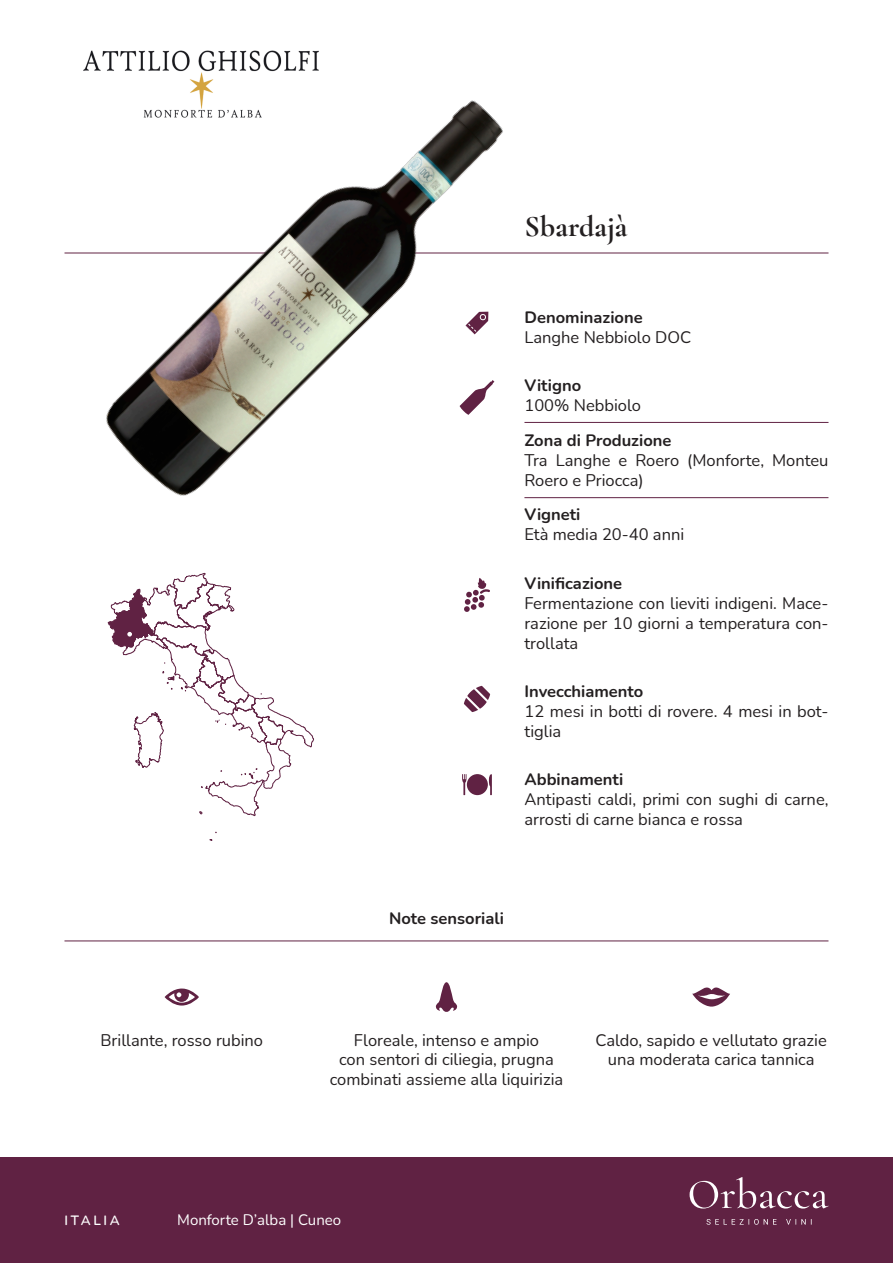
<style>
.page{position:relative;width:893px;height:1263px;background:#fff}
.page>*{position:absolute;margin:0;border:0;box-sizing:border-box;transform-origin:0 0}
.t1{font:700 30px "Cormorant Garamond";color:#231f20}
.t2{font:16.5px/19.8px "Nunito";color:#231f20}
.t3{font:700 16.5px "Nunito";color:#231f20}
.t4{font:15px "Nunito";color:#fff}
.t5{font:600 13.5px "Nunito";letter-spacing:.2em;color:#fff}
</style>
<div class="page">
<div style="left:0;top:1158px;width:893px;height:105px;background:#602243"></div>
<hr style="left:65px;top:253px;width:763px;height:1px;background:#602243">
<svg style="left:464px;top:578px;width:26px;height:34px"></svg>
<svg style="left:464px;top:686px;width:26px;height:26px"></svg>
<svg style="left:462px;top:774px;width:30px;height:21px"></svg>
<svg style="left:435px;top:982px;width:23px;height:30px"></svg>
<svg style="left:692px;top:987px;width:38px;height:20px"></svg>
<svg style="left:165px;top:988px;width:34px;height:17px"></svg>
<hr style="left:64px;top:941px;width:764px;height:1px;background:#602243">
<hr style="left:524px;top:422px;width:304px;height:1px;background:#602243">
<hr style="left:524px;top:497px;width:304px;height:1px;background:#602243">
<svg style="left:690px;top:1177px;width:138px;height:31px"></svg>
<svg style="left:706px;top:1219px;width:106px;height:6px"></svg>
<svg style="left:108px;top:573px;width:206px;height:243px"></svg>
<img style="left:64px;top:50px;width:552px;height:449px">
<p class="t1" style="left:524px;top:208px;width:105px">Sbardajà</p>
<p class="t3" style="left:524px;top:306px;width:120px">Denominazione</p>
<p class="t2" style="left:524px;top:327px;width:168px">Langhe Nebbiolo DOC</p>
<p class="t3" style="left:524px;top:374px;width:58px">Vitigno</p>
<p class="t2" style="left:524px;top:395px;width:118px">100% Nebbiolo</p>
<p class="t3" style="left:524px;top:428px;width:148px">Zona di Produzione</p>
<p class="t2" style="left:524px;top:449px;width:306px">Tra Langhe e Roero (Monforte, Monteu<br>Roero e Priocca)</p>
<p class="t3" style="left:524px;top:503px;width:58px">Vigneti</p>
<p class="t2" style="left:524px;top:524px;width:161px">Età media 20-40 anni</p>
<p class="t3" style="left:524px;top:572px;width:99px">Vinificazione</p>
<p class="t2" style="left:524px;top:593px;width:306px;text-align:justify">Fermentazione con lieviti indigeni. Mace&shy;razione per 10 giorni a temperatura con&shy;trollata</p>
<p class="t3" style="left:524px;top:680px;width:120px">Invecchiamento</p>
<p class="t2" style="left:524px;top:701px;width:306px">12 mesi in botti di rovere. 4 mesi in bot&shy;tiglia</p>
<p class="t3" style="left:524px;top:768px;width:100px">Abbinamenti</p>
<p class="t2" style="left:524px;top:789px;width:306px">Antipasti caldi, primi con sughi di carne, arrosti di carne bianca e rossa</p>
<p class="t3" style="left:389px;top:907px;width:116px">Note sensoriali</p>
<p class="t2" style="left:100px;top:1029px;width:164px">Brillante, rosso rubino</p>
<p class="t2" style="left:595px;top:1029px;width:233px;text-align:center">Caldo, sapido e vellutato grazie una moderata carica tannica</p>
<p class="t2" style="left:330px;top:1029px;width:235px;text-align:center">Floreale, intenso e ampio<br>con sentori di ciliegia, prugna combinati assieme alla liquirizia</p>
<p class="t5" style="left:65px;top:1210px;width:57px">ITALIA</p>
<p class="t4" style="left:177px;top:1209px;width:166px">Monforte D’alba | Cuneo</p>
</div>
